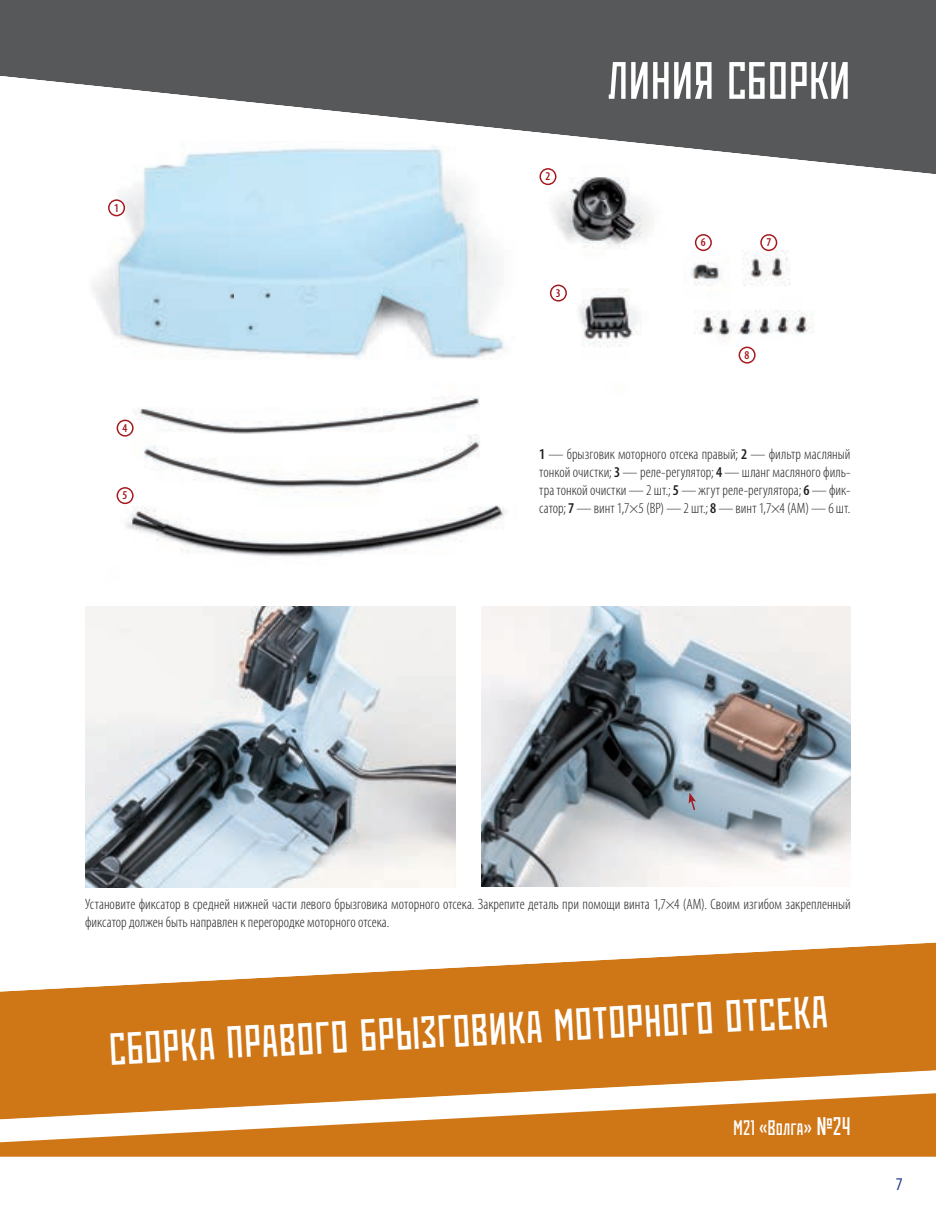
<style>
.page{position:relative;width:936px;height:1212px;background:#fff}
.page>*{position:absolute;margin:0;border:0;box-sizing:border-box;transform-origin:0 0}
.t1{font:52.5px "Rodchenko Cond C";color:#fff}
.t2{font:45px "Rodchenko Cond C";color:#fff}
.t3{font:21px "Rodchenko Cond C";letter-spacing:.01em;color:#fff}
.t4{font:condensed 18px "Myriad Pro";color:#253f8e}
.t5{font:300 condensed 15px/18px "Myriad Pro";letter-spacing:.005em;color:#231f20;text-align:justify}
.t6{font:600 condensed 12px "Myriad Pro";color:#a5181b}
.s1{font-weight:600}
.s2{font-size:25.5px}
</style>
<div class="page">
<img style="left:93px;top:199px;width:557px;height:358px">
<img style="left:691px;top:250px;width:123px;height:108px">
<div style="left:519px;top:396px;width:208px;height:128px;background:#fff"></div>
<svg style="left:108px;top:199px;width:17px;height:17px"></svg>
<svg style="left:694px;top:234px;width:17px;height:17px"></svg>
<svg style="left:760px;top:234px;width:17px;height:17px"></svg>
<svg style="left:738px;top:347px;width:17px;height:17px"></svg>
<img style="left:85px;top:606px;width:370px;height:281px">
<img style="left:481px;top:606px;width:369px;height:281px">
<svg style="left:688px;top:792px;width:8px;height:18px"></svg>
<svg style="left:0;top:0;width:935px;height:199px;fill:#57585a"></svg>
<div style="left:0;top:1044px;width:935px;height:23px;background:#cf7617"></div>
<svg style="left:0;top:1067px;width:935px;height:90px;fill:#cf7617"></svg>
<svg style="left:0;top:942px;width:935px;height:102px;fill:#cf7617"></svg>
<svg style="left:117px;top:487px;width:17px;height:17px"></svg>
<svg style="left:117px;top:420px;width:17px;height:17px"></svg>
<svg style="left:550px;top:285px;width:17px;height:17px"></svg>
<p class="t6" style="left:114px;top:200px;width:6px">1</p>
<p class="t6" style="left:123px;top:420px;width:6px">4</p>
<p class="t6" style="left:123px;top:488px;width:6px">5</p>
<p class="t6" style="left:545px;top:169px;width:6px">2</p>
<p class="t6" style="left:556px;top:285px;width:6px">3</p>
<h1 class="t1" style="left:609px;top:54px;width:243px">ЛИНИЯ СБОРКИ</h1>
<h1 class="t1" style="left:610px;top:54px;width:242px">СОТН ЛУЧШИХ</h1>
<p class="t6" style="left:701px;top:235px;width:6px">6</p>
<p class="t6" style="left:766px;top:235px;width:6px">7</p>
<p class="t6" style="left:744px;top:347px;width:6px">8</p>
<p class="t5" style="left:539px;top:445px;width:313px"><span class="s1">1</span> — брызговик моторного отсека правый; <span class="s1">2</span> — фильтр масляный тонкой очистки; <span class="s1">3</span> — реле-регулятор; <span class="s1">4</span> — шланг масляного филь&shy;тра тонкой очистки — 2 шт.; <span class="s1">5</span> — жгут реле-регулятора; <span class="s1">6</span> — фик&shy;сатор; <span class="s1">7</span> — винт 1,7×5 (ВР) — 2 шт.; <span class="s1">8</span> — винт 1,7×4 (АМ) — 6 шт.</p>
<p class="t5" style="left:85px;top:895px;width:767px">Установите фиксатор в средней нижней части левого брызговика моторного отсека. Закрепите деталь при помощи винта 1,7×4 (АМ). Своим изгибом закрепленный фиксатор должен быть направлен к перегородке моторного отсека.</p>
<h2 class="t2" style="left:108px;top:1026px;width:721px;rotate:-3deg">СБОРКА ПРАВОГО БРЫЗГОВИКА МОТОРНОГО ОТСЕКА</h2>
<h3 class="t3" style="left:733px;top:1117px;width:119px">М21 «Волга» <span class="s2">№24</span></h3>
<p class="t4" style="left:895px;top:1173px;width:8px">7</p>
</div>
